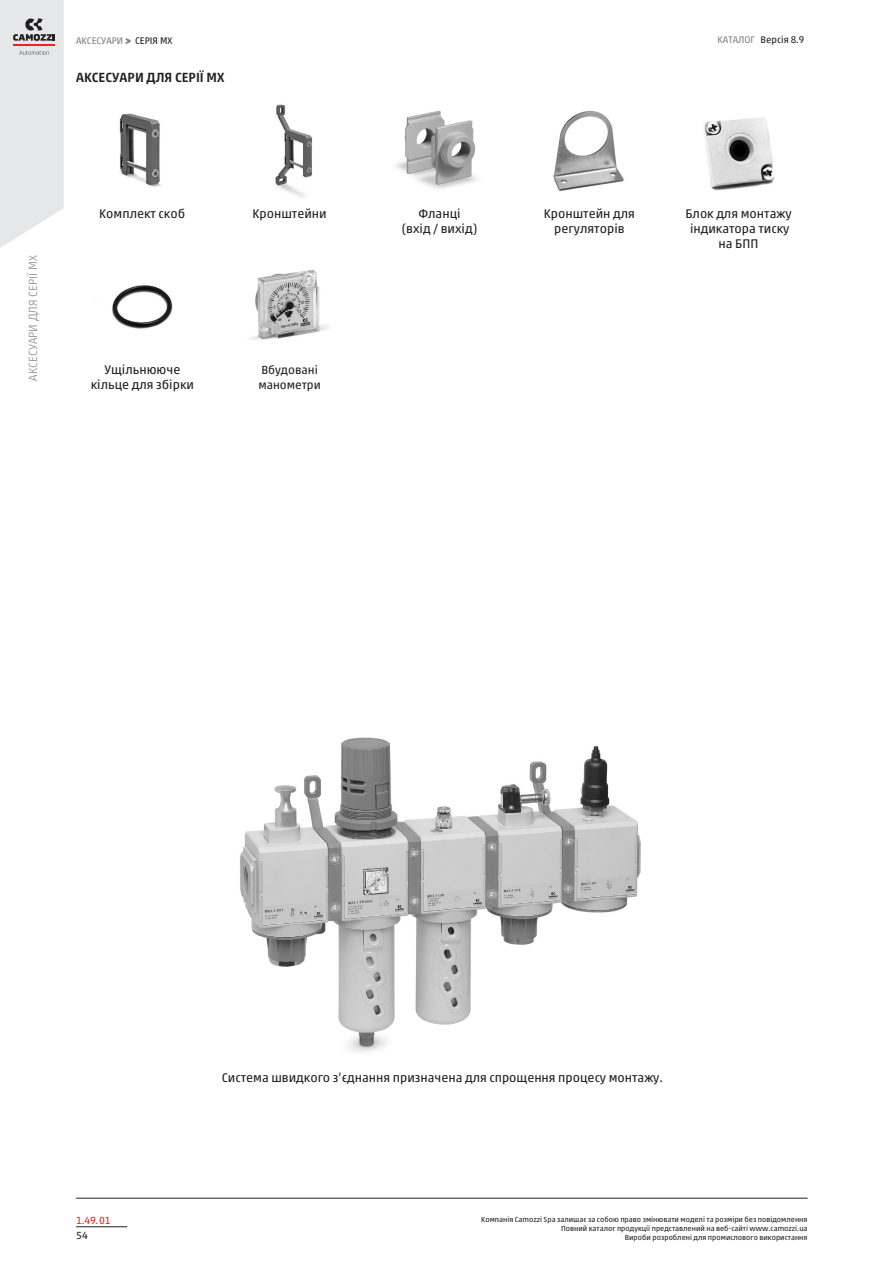
<style>
.page{position:relative;width:893px;height:1263px;background:#fff}
.page>*{position:absolute;margin:0;border:0;box-sizing:border-box;transform-origin:0 0}
.sectionTitle_value{font:500 13.5px "Akko W1 G";color:#231f20}
.StileNote{font:12.75px/15.3px "Akko W1 G";color:#231f20;text-align:center}
.t1{font:300 12px "Akko W1 G";color:#939598}
.StileNote-2{font:12px "Akko W1 G";color:#231f20}
.t2{font:10.5px "Akko W1 G";color:#e72621}
.t3{font:10.5px "Akko W1 G";color:#231f20}
.t4{font:9.75px "Akko W1 G";color:#808285}
.t5{font:9.75px "Akko W1 G";color:#231f20}
.t6{font:7.5px/9px "Akko W1 G";color:#231f20;text-align:right}
.s1{color:#231f20}
.s2{color:#808285}
</style>
<div class="page">
<svg style="left:0;top:0;width:64px;height:248px"></svg>
<hr style="left:13px;top:44px;width:42px;height:2px;background:#e72621">
<hr style="left:76px;top:1226px;width:51px;height:1px;background:#231f20">
<img style="left:119px;top:113px;width:43px;height:74px">
<img style="left:275px;top:104px;width:38px;height:93px">
<img style="left:396px;top:110px;width:81px;height:79px">
<img style="left:552px;top:111px;width:72px;height:80px">
<img style="left:704px;top:118px;width:71px;height:73px">
<img style="left:112px;top:285px;width:61px;height:44px">
<img style="left:250px;top:269px;width:78px;height:71px">
<img style="left:240px;top:737px;width:401px;height:315px">
<hr style="left:76px;top:1198px;width:731px;height:1px;background:#231f20">
<p class="t4" style="left:76px;top:33px;width:98px">АКСЕСУАРИ &gt; <span class="s1">СЕРІЯ MX</span></p>
<p class="t5" style="left:718px;top:33px;width:88px"><span class="s2">КАТАЛОГ</span> Версія 8.9</p>
<p class="sectionTitle_value" style="left:76px;top:67px;width:150px">АКСЕСУАРИ ДЛЯ СЕРІЇ MX</p>
<p class="t1" style="left:24px;top:380px;width:127px;rotate:-90deg">АКСЕСУАРИ ДЛЯ СЕРІЇ MX</p>
<p class="StileNote" style="left:99px;top:205px;width:87px">Комплект скоб</p>
<p class="StileNote" style="left:252px;top:205px;width:76px">Кронштейни</p>
<p class="StileNote" style="left:418px;top:205px;width:44px">Фланці</p>
<p class="StileNote" style="left:402px;top:220px;width:77px">(вхід / вихід)</p>
<p class="StileNote" style="left:104px;top:361px;width:77px">Ущільнююче</p>
<p class="StileNote" style="left:91px;top:376px;width:105px">кільце для збірки</p>
<p class="StileNote-2" style="left:261px;top:361px;width:58px">Вбудовані</p>
<p class="StileNote-2" style="left:258px;top:376px;width:64px">манометри</p>
<p class="StileNote" style="left:544px;top:205px;width:93px">Кронштейн для регуляторів</p>
<p class="StileNote" style="left:685px;top:205px;width:108px">Блок для монтажу</p>
<p class="StileNote" style="left:690px;top:220px;width:101px">індикатора тиску</p>
<p class="StileNote" style="left:719px;top:235px;width:41px">на БПП</p>
<p class="StileNote" style="left:222px;top:1069px;width:443px">Система швидкого з’єднання призначена для спрощення процесу монтажу.</p>
<p class="t2" style="left:76px;top:1212px;width:36px">1.49.01</p>
<p class="t6" style="left:481px;top:1214px;width:328px">Компанія Camozzi Spa залишає за собою право змінювати моделі та розміри без повідомлення<br>Повний каталог продукції представлений на веб-сайті www.camozzi.ua</p>
<p class="t3" style="left:76px;top:1228px;width:13px">54</p>
<p class="t6" style="left:625px;top:1232px;width:184px">Вироби розроблені для промислового використання</p>
</div>
